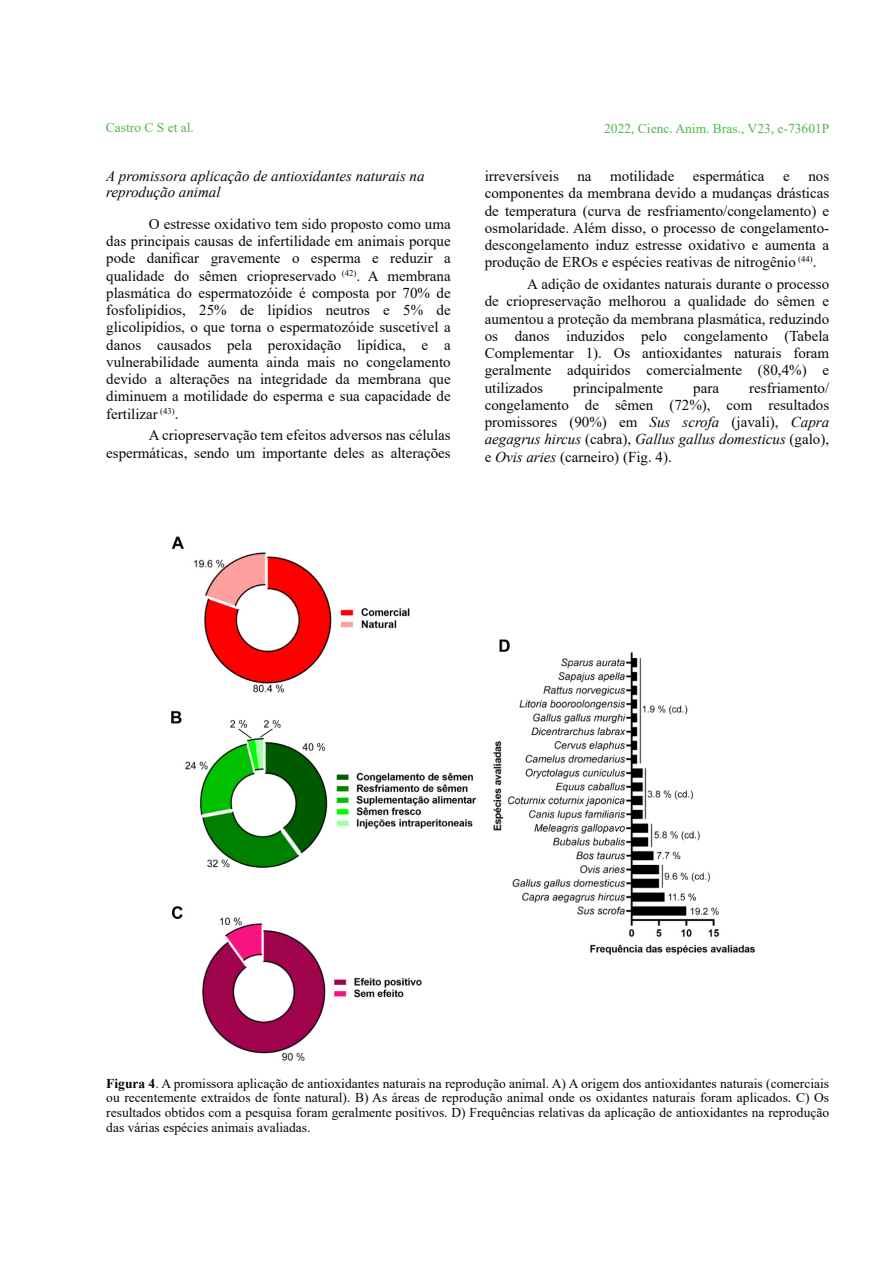
<style>
.page{position:relative;width:893px;height:1263px;background:#fff}
.page>*{position:absolute;margin:0;border:0;box-sizing:border-box;transform-origin:0 0}
.t1{font:15px/17.2px "Times New Roman";color:#080704;text-align:justify}
.t2{font:italic 15px/15.6px "Times New Roman";color:#080704}
.t3{font:13.5px/14.9px "Times New Roman";color:#080704;text-align:justify}
.t4{font:13.5px "Times New Roman";color:#4fb848}
.s1{font-style:italic}
.s2{font-weight:700}
</style>
<div class="page">
<img style="left:171px;top:536px;width:584px;height:525px">
<p class="t4" style="left:106px;top:122px;width:90px">Castro C S et al.</p>
<p class="t4" style="left:604px;top:124px;width:227px">2022, Cienc. Anim. Bras., V23, e-73601P</p>
<p class="t2" style="left:106px;top:170px;width:320px">A promissora aplicação de antioxidantes naturais na reprodução animal</p>
<p class="t1" style="left:106px;top:217px;width:346px;text-indent:43px">O estresse oxidativo tem sido proposto como uma das principais causas de infertilidade em animais porque pode danificar gravemente o esperma e reduzir a qualidade do sêmen criopreservado <sup>(42)</sup>. A membrana plasmática do espermatozóide é composta por 70% de fosfolipídios, 25% de lipídios neutros e 5% de glicolipídios, o que torna o espermatozóide suscetível a danos causados pela peroxidação lipídica, e a vulnerabilidade aumenta ainda mais no congelamento devido a alterações na integridade da membrana que diminuem a motilidade do esperma e sua capacidade de fertilizar <sup>(43)</sup>.</p>
<p class="t1" style="left:106px;top:428px;width:346px;text-align:right">A criopreservação tem efeitos adversos nas células espermáticas, sendo um importante deles as alterações</p>
<p class="t1" style="left:485px;top:169px;width:346px">irreversíveis na motilidade espermática e nos componentes da membrana devido a mudanças drásticas de temperatura (curva de resfriamento/congelamento) e osmolaridade. Além disso, o processo de congelamento&shy;descongelamento induz estresse oxidativo e aumenta a produção de EROs e espécies reativas de nitrogênio <sup>(44)</sup>.</p>
<p class="t1" style="left:485px;top:277px;width:346px;text-indent:43px">A adição de oxidantes naturais durante o processo de criopreservação melhorou a qualidade do sêmen e aumentou a proteção da membrana plasmática, reduzindo os danos induzidos pelo congelamento (Tabela Complementar 1). Os antioxidantes naturais foram geralmente adquiridos comercialmente (80,4%) e utilizados</p>
<p class="t1" style="left:485px;top:380px;width:346px;text-indent:264px">resfriamento/ congelamento de sêmen (72%), com resultados promissores (90%) em <span class="s1">Sus scrofa</span> (javali), <span class="s1">Capra aegagrus hircus</span> (cabra), <span class="s1">Gallus gallus domesticus</span> (galo), e <span class="s1">Ovis aries</span> (carneiro) (Fig. 4).</p>
<p class="t1" style="left:573px;top:380px;width:91px">principalmente</p>
<p class="t1" style="left:693px;top:380px;width:27px">para</p>
<p class="t3" style="left:106px;top:1077px;width:724px"><span class="s2">Figura 4</span>. A promissora aplicação de antioxidantes naturais na reprodução animal. A) A origem dos antioxidantes naturais (comerciais ou recentemente extraídos de fonte natural). B) As áreas de reprodução animal onde os oxidantes naturais foram aplicados. C) Os resultados obtidos com a pesquisa foram geralmente positivos. D) Frequências relativas da aplicação de antioxidantes na reprodução das várias espécies animais avaliadas.</p>
</div>
